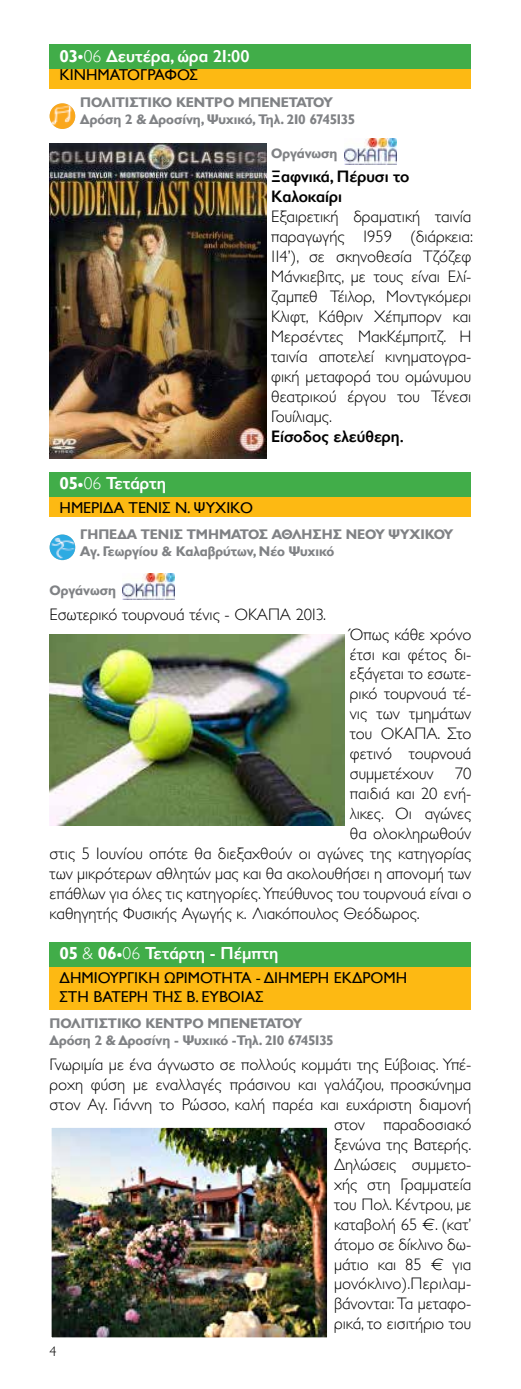
<style>
.page{position:relative;width:521px;height:1389px;background:#fff}
.page>*{position:absolute;margin:0;border:0;box-sizing:border-box;transform-origin:0 0}
.t1{font:600 17.5px "Gill Sans Hel";color:#fff}
.t2{font:300 16.62px/19.9px "Gill Sans Hel";color:#000;text-align:justify}
.t3{font:600 16.62px/19.9px "Gill Sans Hel";color:#000}
.t4{font:15.75px "Gill Sans Hel";color:#000}
.t5{font:700 14px/16.8px "Gill Sans Hel";color:#808285}
.t6{font:300 14px "Gill Sans Hel";color:#000}
.s1{font-weight:700}
.s2{font-weight:400}
.s3{font-weight:300}
</style>
<div class="page">
<div style="left:50px;top:45px;width:421px;height:44px;background:#fdb913"></div>
<div style="left:50px;top:45px;width:421px;height:24px;background:#41ad49"></div>
<div style="left:50px;top:472px;width:421px;height:45px;background:#fdb913"></div>
<div style="left:50px;top:472px;width:421px;height:25px;background:#41ad49"></div>
<div style="left:50px;top:943px;width:421px;height:66px;background:#fdb913"></div>
<div style="left:50px;top:943px;width:421px;height:24px;background:#41ad49"></div>
<img style="left:50px;top:635px;width:295px;height:190px">
<img style="left:53px;top:1129px;width:273px;height:207px">
<div style="left:50px;top:1126px;width:279px;height:213px;border:2px solid #fff"></div>
<img style="left:50px;top:144px;width:216px;height:314px">
<img style="left:50px;top:103px;width:25px;height:26px;border-radius:13px">
<img style="left:50px;top:535px;width:25px;height:25px;border-radius:13px">
<img style="left:344px;top:139px;width:52px;height:26px">
<img style="left:122px;top:573px;width:52px;height:26px">
<p class="t1" style="left:60px;top:46px;width:192px"><span class="s1">03</span><span class="s2">•</span><span class="s3">06</span> Δευτέρα, ώρα 21:00</p>
<p class="t4" style="left:60px;top:67px;width:140px">ΚΙΝΗΜΑΤΟΓΡΑΦΟΣ</p>
<p class="t5" style="left:80px;top:94px;width:20px">Πολιτιστικό</p>
<p class="t5" style="left:176px;top:94px;width:21px">Κέντρο</p>
<p class="t5" style="left:80px;top:94px;width:276px;text-indent:158px">Μπενετάτου<br>Δρόση 2 &amp; Δροσίνη, Ψυχικό, Τηλ. 210 6745135</p>
<p class="t5" style="left:271px;top:144px;width:68px">Οργάνωση</p>
<p class="t3" style="left:271px;top:167px;width:140px">Ξαφνικά, Πέρυσι το<br>Καλοκαίρι</p>
<p class="t2" style="left:271px;top:207px;width:203px">Εξαιρετική δραματική ταινία παραγωγής 1959 (διάρκεια:<br>114’), σε σκηνοθεσία Τζόζεφ Μάνκιεβιτς, με τους είναι Ελί&shy;ζαμπεθ Τέιλορ, Μοντγκόμερι Κλιφτ, Κάθριν Χέπμπορν και Μερσέντες ΜακΚέμπριτζ. Η ταινία αποτελεί κινηματογρα&shy;φική μεταφορά του ομώνυμου θεατρικού έργου του Τένεσι Γουίλιαμς.</p>
<p class="t3" style="left:271px;top:426px;width:134px">Είσοδος ελεύθερη.</p>
<p class="t1" style="left:60px;top:473px;width:108px"><span class="s1">05</span><span class="s2">•</span><span class="s3">06</span> Τετάρτη</p>
<p class="t4" style="left:60px;top:499px;width:22px">Ημερίδα</p>
<p class="t4" style="left:129px;top:499px;width:19px">Τένις</p>
<p class="t4" style="left:175px;top:499px;width:42px">Ν. Ψυχικό</p>
<p class="t5" style="left:80px;top:526px;width:375px">ΓΗΠΕΔΑ ΤΕΝΙΣ ΤΜΗΜΑΤΟΣ ΑΘΛΗΣΗΣ ΝΕΟΥ ΨΥΧΙΚΟΥ<br>Αγ. Γεωργίου &amp; Καλαβρύτων, Νέο Ψυχικό</p>
<p class="t5" style="left:50px;top:582px;width:68px">Οργάνωση</p>
<p class="t2" style="left:50px;top:604px;width:278px">Εσωτερικό τουρνουά τένις - ΟΚΑΠΑ 2013.</p>
<p class="t2" style="left:350px;top:624px;width:123px">Όπως κάθε χρόνο έτσι και φέτος δι&shy;εξάγεται το εσωτε&shy;ρικό τουρνουά τέ&shy;νις των τμημάτων του ΟΚΑΠΑ. Στο φετινό τουρνουά συμμετέχουν</p>
<p class="t2" style="left:455px;top:764px;width:18px">70</p>
<p class="t2" style="left:350px;top:784px;width:123px">παιδιά και 20 ενή-</p>
<p class="t2" style="left:350px;top:804px;width:123px">λικες. Οι αγώνες</p>
<p class="t2" style="left:350px;top:824px;width:123px">θα ολοκληρωθούν</p>
<p class="t2" style="left:50px;top:844px;width:423px">στις 5 Ιουνίου οπότε θα διεξαχθούν οι αγώνες της κατηγορίας</p>
<p class="t2" style="left:50px;top:864px;width:423px">των μικρότερων αθλητών μας και θα ακολουθήσει η απονομή των</p>
<p class="t2" style="left:50px;top:883px;width:423px">επάθλων για όλες τις κατηγορίες. Υπεύθυνος του τουρνουά είναι ο</p>
<p class="t2" style="left:50px;top:903px;width:372px">καθηγητής Φυσικής Αγωγής κ. Λιακόπουλος Θεόδωρος.</p>
<p class="t1" style="left:60px;top:943px;width:220px"><span class="s1">05</span> <span class="s3">&amp;</span> <span class="s1">06</span><span class="s2">•</span><span class="s3">06</span> Τετάρτη - Πέμπτη</p>
<p class="t4" style="left:60px;top:969px;width:225px">ΔΗΜΙΟΥΡΓΙΚΗ ΩΡΙΜΟΤΗΤΑ - Διήμερη</p>
<p class="t4" style="left:334px;top:969px;width:12px">εκδρομή</p>
<p class="t4" style="left:60px;top:988px;width:11px">στη</p>
<p class="t4" style="left:93px;top:988px;width:20px">Βατερή</p>
<p class="t4" style="left:153px;top:988px;width:11px">της</p>
<p class="t4" style="left:186px;top:988px;width:33px">Β. Εύβοιας</p>
<p class="t5" style="left:50px;top:1015px;width:20px">Πολιτιστικό</p>
<p class="t5" style="left:145px;top:1015px;width:21px">Κέντρο</p>
<p class="t5" style="left:50px;top:1015px;width:285px;text-indent:158px">Μπενετάτου<br>Δρόση 2 &amp; Δροσίνη - Ψυχικό -Τηλ. 210 6745135</p>
<p class="t2" style="left:50px;top:1055px;width:423px;text-align:right">Γνωριμία με ένα άγνωστο σε πολλούς κομμάτι της Εύβοιας. Υπέ&shy;ροχη φύση με εναλλαγές πράσινου και γαλάζιου, προσκύνημα στον Αγ. Γιάννη το Ρώσσο, καλή παρέα και ευχάριστη διαμονή στον παραδοσιακό<br>ξενώνα της Βατερής.<br>Δηλώσεις συμμετο-<br>χής στη Γραμματεία<br>του Πολ. Κέντρου, με<br>καταβολή 65 €. (κατ’<br>άτομο σε δίκλινο δω-<br>μάτιο και 85 € για<br>μονόκλινο).Περιλαμ-<br>βάνονται: Τα μεταφο-<br>ρικά, το εισιτήριο του</p>
<p class="t6" style="left:50px;top:1344px;width:8px">4</p>
</div>
